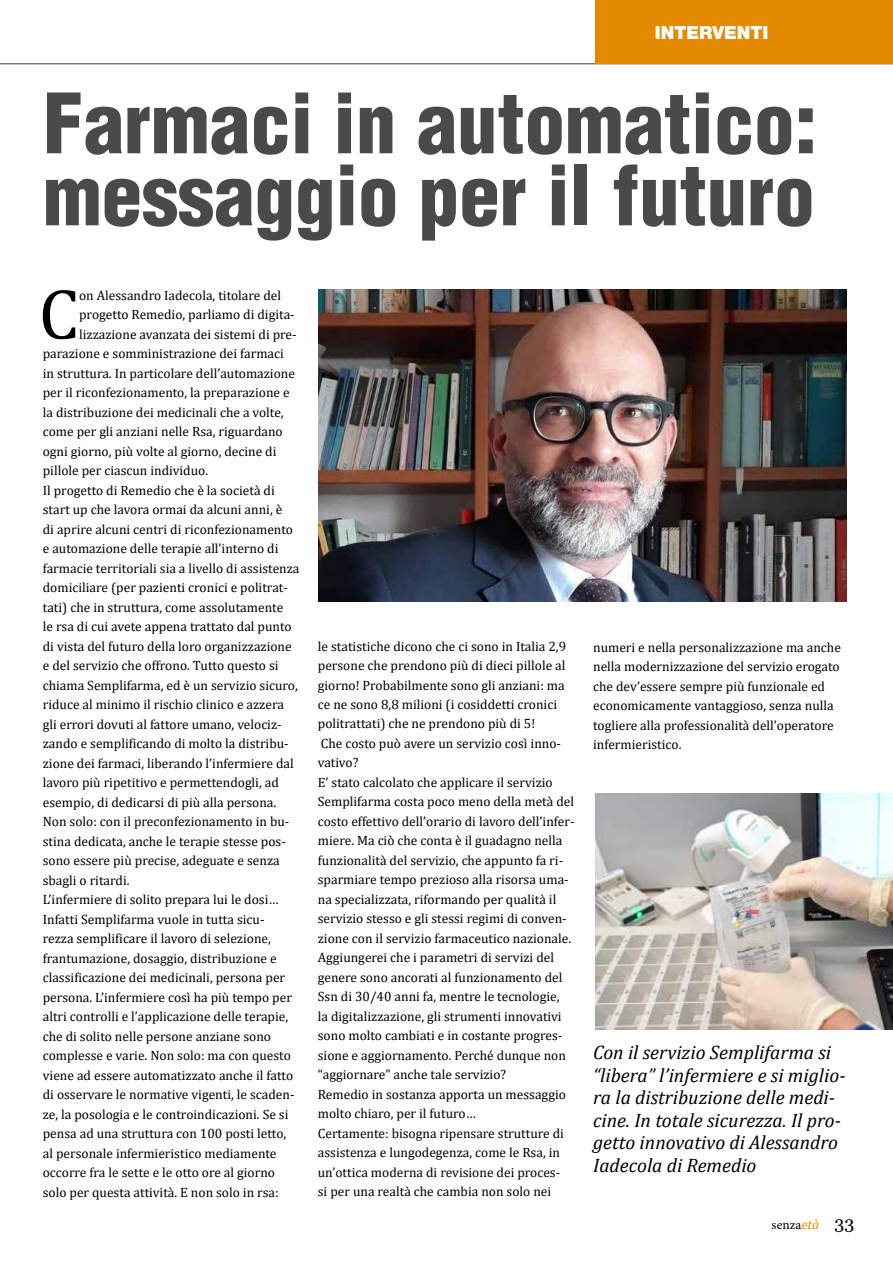
<style>
.page{position:relative;width:893px;height:1263px;background:#fff}
.page>*{position:absolute;margin:0;border:0;box-sizing:border-box;transform-origin:0 0}
.t1{font:900 condensed 81px/72px "Helvetica";color:#4a4a49}
.t2{font:72px "Cambria";color:#000}
.t3{font:italic 19.5px/22.5px "Cambria";color:#000}
.t4{font:900 18px "Helvetica 95";color:#fff}
.t5{font:13.5px/19.5px "Cambria";color:#000}
.t6{font:13.5px "Minion Pro";color:#000}
.s1{font-family:"Cambria";font-style:italic;color:#e28b00}
.s2{font-family:"Georgia";font-size:18px}
</style>
<div class="page">
<hr style="left:0;top:63px;width:893px;height:1px;background:#3c3c3b">
<div style="left:595px;top:0;width:298px;height:64px;background:#e28b00"></div>
<img style="left:318px;top:289px;width:529px;height:313px">
<img style="left:595px;top:793px;width:298px;height:236px">
<h3 class="t4" style="left:655px;top:21px;width:115px">INTERVENTI</h3>
<h1 class="t1" style="left:43px;top:87px;width:775px">Farmaci in automatico: messaggio per il futuro</h1>
<h2 class="t2" style="left:39px;top:272px;width:42px">C</h2>
<p class="t5" style="left:79px;top:285px;width:204px">on Alessandro Iadecola, titolare del</p>
<p class="t5" style="left:79px;top:305px;width:217px">progetto Remedio, parliamo di digita-</p>
<p class="t5" style="left:79px;top:324px;width:219px">lizzazione avanzata dei sistemi di pre-</p>
<p class="t5" style="left:43px;top:344px;width:243px">parazione e somministrazione dei farmaci</p>
<p class="t5" style="left:43px;top:363px;width:254px">in struttura. In particolare dell’automazione</p>
<p class="t5" style="left:43px;top:383px;width:248px">per il riconfezionamento, la preparazione e</p>
<p class="t5" style="left:43px;top:402px;width:242px">la distribuzione dei medicinali che a volte,</p>
<p class="t5" style="left:43px;top:422px;width:242px">come per gli anziani nelle Rsa, riguardano</p>
<p class="t5" style="left:43px;top:441px;width:235px">ogni giorno, più volte al giorno, decine di</p>
<p class="t5" style="left:43px;top:461px;width:167px">pillole per ciascun individuo.</p>
<p class="t5" style="left:43px;top:480px;width:234px">Il progetto di Remedio che è la società di</p>
<p class="t5" style="left:43px;top:500px;width:241px">start up che lavora ormai da alcuni anni, è</p>
<p class="t5" style="left:43px;top:519px;width:252px">di aprire alcuni centri di riconfezionamento</p>
<p class="t5" style="left:43px;top:539px;width:237px">e automazione delle terapie all’interno di</p>
<p class="t5" style="left:43px;top:558px;width:258px">farmacie territoriali sia a livello di assistenza</p>
<p class="t5" style="left:43px;top:578px;width:247px">domiciliare (per pazienti cronici e politrat-</p>
<p class="t5" style="left:43px;top:597px;width:242px">tati) che in struttura, come assolutamente</p>
<p class="t5" style="left:43px;top:617px;width:250px">le rsa di cui avete appena trattato dal punto</p>
<p class="t5" style="left:43px;top:636px;width:250px">di vista del futuro della loro organizzazione</p>
<p class="t5" style="left:43px;top:656px;width:237px">e del servizio che offrono. Tutto questo si</p>
<p class="t5" style="left:43px;top:675px;width:257px">chiama Semplifarma, ed è un servizio sicuro,</p>
<p class="t5" style="left:43px;top:695px;width:243px">riduce al minimo il rischio clinico e azzera</p>
<p class="t5" style="left:43px;top:714px;width:240px">gli errori dovuti al fattore umano, velociz-</p>
<p class="t5" style="left:43px;top:734px;width:247px">zando e semplificando di molto la distribu-</p>
<p class="t5" style="left:43px;top:753px;width:253px">zione dei farmaci, liberando l’infermiere dal</p>
<p class="t5" style="left:43px;top:773px;width:238px">lavoro più ripetitivo e permettendogli, ad</p>
<p class="t5" style="left:43px;top:792px;width:235px">esempio, di dedicarsi di più alla persona.</p>
<p class="t5" style="left:43px;top:812px;width:248px">Non solo: con il preconfezionamento in bu-</p>
<p class="t5" style="left:43px;top:831px;width:245px">stina dedicata, anche le terapie stesse pos-</p>
<p class="t5" style="left:43px;top:851px;width:238px">sono essere più precise, adeguate e senza</p>
<p class="t5" style="left:43px;top:870px;width:88px">sbagli o ritardi.</p>
<p class="t5" style="left:43px;top:890px;width:237px">L’infermiere di solito prepara lui le dosi…</p>
<p class="t5" style="left:43px;top:909px;width:223px">Infatti Semplifarma vuole in tutta sicu-</p>
<p class="t5" style="left:43px;top:929px;width:230px">rezza semplificare il lavoro di selezione,</p>
<p class="t5" style="left:43px;top:948px;width:235px">frantumazione, dosaggio, distribuzione e</p>
<p class="t5" style="left:43px;top:968px;width:244px">classificazione dei medicinali, persona per</p>
<p class="t5" style="left:43px;top:987px;width:251px">persona. L’infermiere così ha più tempo per</p>
<p class="t5" style="left:43px;top:1007px;width:247px">altri controlli e l’applicazione delle terapie,</p>
<p class="t5" style="left:43px;top:1026px;width:230px">che di solito nelle persone anziane sono</p>
<p class="t5" style="left:43px;top:1045px;width:250px">complesse e varie. Non solo: ma con questo</p>
<p class="t5" style="left:43px;top:1065px;width:252px">viene ad essere automatizzato anche il fatto</p>
<p class="t5" style="left:43px;top:1084px;width:253px">di osservare le normative vigenti, le scaden-</p>
<p class="t5" style="left:43px;top:1104px;width:247px">ze, la posologia e le controindicazioni. Se si</p>
<p class="t5" style="left:43px;top:1123px;width:245px">pensa ad una struttura con 100 posti letto,</p>
<p class="t5" style="left:43px;top:1143px;width:235px">al personale infermieristico mediamente</p>
<p class="t5" style="left:43px;top:1162px;width:234px">occorre fra le sette e le otto ore al giorno</p>
<p class="t5" style="left:43px;top:1182px;width:237px">solo per questa attività. E non solo in rsa:</p>
<p class="t5" style="left:318px;top:636px;width:258px">le statistiche dicono che ci sono in Italia 2,9 persone che prendono più di dieci pillole al giorno! Probabilmente sono gli anziani: ma ce ne sono 8,8 milioni (i cosiddetti cronici politrattati) che ne prendono più di 5!<br>Che costo può avere un servizio così inno&shy;vativo?<br>E’ stato calcolato che applicare il servizio Semplifarma costa poco meno della metà del costo effettivo dell’orario di lavoro dell’infer&shy;miere. Ma ciò che conta è il guadagno nella funzionalità del servizio, che appunto fa ri&shy;sparmiare tempo prezioso alla risorsa uma&shy;na specializzata, riformando per qualità il servizio stesso e gli stessi regimi di conven&shy;zione con il servizio farmaceutico nazionale.<br>Aggiungerei che i parametri di servizi del genere sono ancorati al funzionamento del Ssn di 30/40 anni fa, mentre le tecnologie,<br>la digitalizzazione, gli strumenti innovativi sono molto cambiati e in costante progres&shy;sione e aggiornamento. Perché dunque non “aggiornare” anche tale servizio?<br>Remedio in sostanza apporta un messaggio molto chiaro, per il futuro…<br>Certamente: bisogna ripensare strutture di assistenza e lungodegenza, come le Rsa, in un’ottica moderna di revisione dei proces-<br>si per una realtà che cambia non solo nei</p>
<p class="t5" style="left:593px;top:637px;width:249px">numeri e nella personalizzazione ma anche nella modernizzazione del servizio erogato che dev’essere sempre più funzionale ed economicamente vantaggioso, senza nulla togliere alla professionalità dell’operatore infermieristico.</p>
<h3 class="t3" style="left:593px;top:1040px;width:254px">Con il servizio Semplifarma si “libera” l’infermiere e si miglio&shy;ra la distribuzione delle medi&shy;cine. In totale sicurezza. Il pro&shy;getto innovativo di Alessandro<br>Iadecola di Remedio</h3>
<p class="t6" style="left:772px;top:1215px;width:84px">senza<span class="s1">età</span> <span class="s2">33</span></p>
</div>
